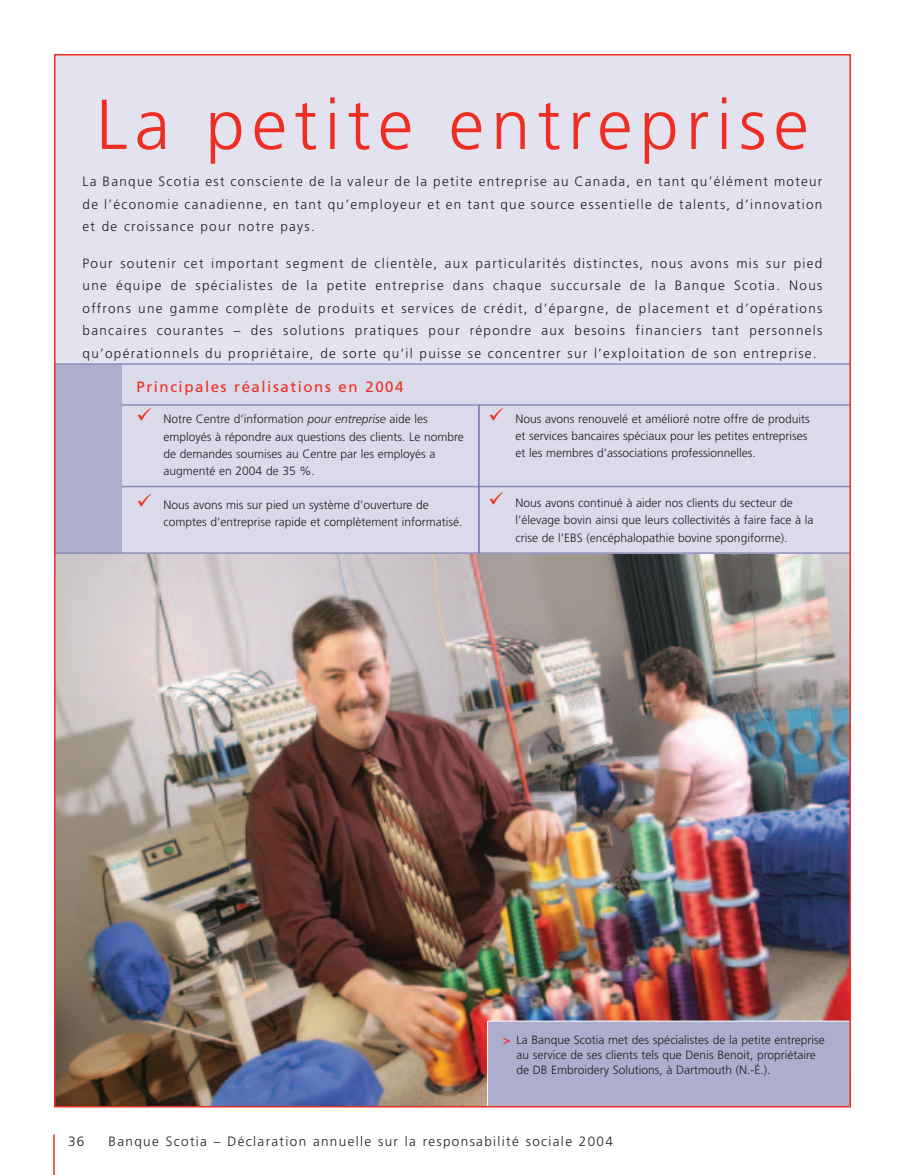
<style>
.page{position:relative;width:905px;height:1175px;background:#fff}
.page>*{position:absolute;margin:0;border:0;box-sizing:border-box;transform-origin:0 0}
.t1{font:300 70.5px "Frutiger";letter-spacing:.1em;color:#ee2e22}
.t2{font:15px "Frutiger";letter-spacing:.105em;color:#ee2e22}
.t3{font:300 13.5px/22.5px "Frutiger";letter-spacing:.095em;color:#231f20;text-align:justify}
.t4{font:300 12px/17.2px "Frutiger";color:#231f20}
.s1{font-style:italic}
.s2{font-weight:700;color:#ee2e22}
</style>
<div class="page">
<hr style="left:53px;top:1134px;width:2px;height:40px;background:#ee2e22">
<img style="left:57px;top:554px;width:790px;height:550px">
<div style="left:54px;top:54px;width:796px;height:486px;background:#e3e3ef"></div>
<div style="left:54px;top:364px;width:796px;height:189px;background:#dadaea"></div>
<div style="left:54px;top:364px;width:68px;height:189px;background:#adadce"></div>
<hr style="left:54px;top:363px;width:796px;height:2px;background:#8e8dba">
<hr style="left:121px;top:404px;width:729px;height:2px;background:#8e8dba">
<hr style="left:121px;top:486px;width:729px;height:1px;background:#8e8dba">
<hr style="left:54px;top:552px;width:796px;height:2px;background:#8e8dba">
<hr style="left:478px;top:405px;width:1px;height:148px;background:#7372a8">
<div style="left:488px;top:1021px;width:362px;height:85px;background:#adadce"></div>
<hr style="left:488px;top:1020px;width:396px;height:1px;background:#fff">
<hr style="left:487px;top:1021px;width:1px;height:85px;background:#fff">
<h1 class="t1" style="left:96px;top:96px;width:714px">La petite entreprise</h1>
<p class="t3" style="left:82px;top:171px;width:741px">La Banque Scotia est consciente de la valeur de la petite entreprise au Canada, en tant qu’élément moteur de l’économie canadienne, en tant qu’employeur et en tant que source essentielle de talents, d’innovation et de croissance pour notre pays.</p>
<p class="t3" style="left:82px;top:252px;width:741px">Pour soutenir cet important segment de clientèle, aux particularités distinctes, nous avons mis sur pied une équipe de spécialistes de la petite entreprise dans chaque succursale de la Banque Scotia. Nous offrons une gamme complète de produits et services de crédit, d’épargne, de placement et d’opérations bancaires courantes – des solutions pratiques pour répondre aux besoins financiers tant personnels qu’opérationnels du propriétaire, de sorte qu’il puisse se concentrer sur l’exploitation de son entreprise.</p>
<p class="t2" style="left:136px;top:381px;width:268px">Principales réalisations en 2004</p>
<p class="t4" style="left:164px;top:411px;width:302px">Notre Centre d’information <span class="s1">pour entreprise</span> aide les employés à répondre aux questions des clients. Le nombre de demandes soumises au Centre par les employés a augmenté en 2004 de 35 %.</p>
<p class="t4" style="left:164px;top:496px;width:300px">Nous avons mis sur pied un système d’ouverture de comptes d’entreprise rapide et complètement informatisé.</p>
<p class="t4" style="left:515px;top:411px;width:296px">Nous avons renouvelé et amélioré notre offre de produits et services bancaires spéciaux pour les petites entreprises et les membres d’associations professionnelles.</p>
<p class="t4" style="left:515px;top:495px;width:299px">Nous avons continué à aider nos clients du secteur de l’élevage bovin ainsi que leurs collectivités à faire face à la crise de l’EBS (encéphalopathie bovine spongiforme).</p>
<p class="t4" style="left:516px;top:1033px;width:310px;line-height:15px;text-indent:-14px"><span class="s2">&gt;</span> La Banque Scotia met des spécialistes de la petite entreprise au service de ses clients tels que Denis Benoit, propriétaire de DB Embroidery Solutions, à Dartmouth (N.-É.).</p>
<p class="t3" style="left:68px;top:1131px;width:18px">36</p>
<p class="t3" style="left:109px;top:1131px;width:506px">Banque Scotia – Déclaration annuelle sur la responsabilité sociale 2004</p>
</div>
